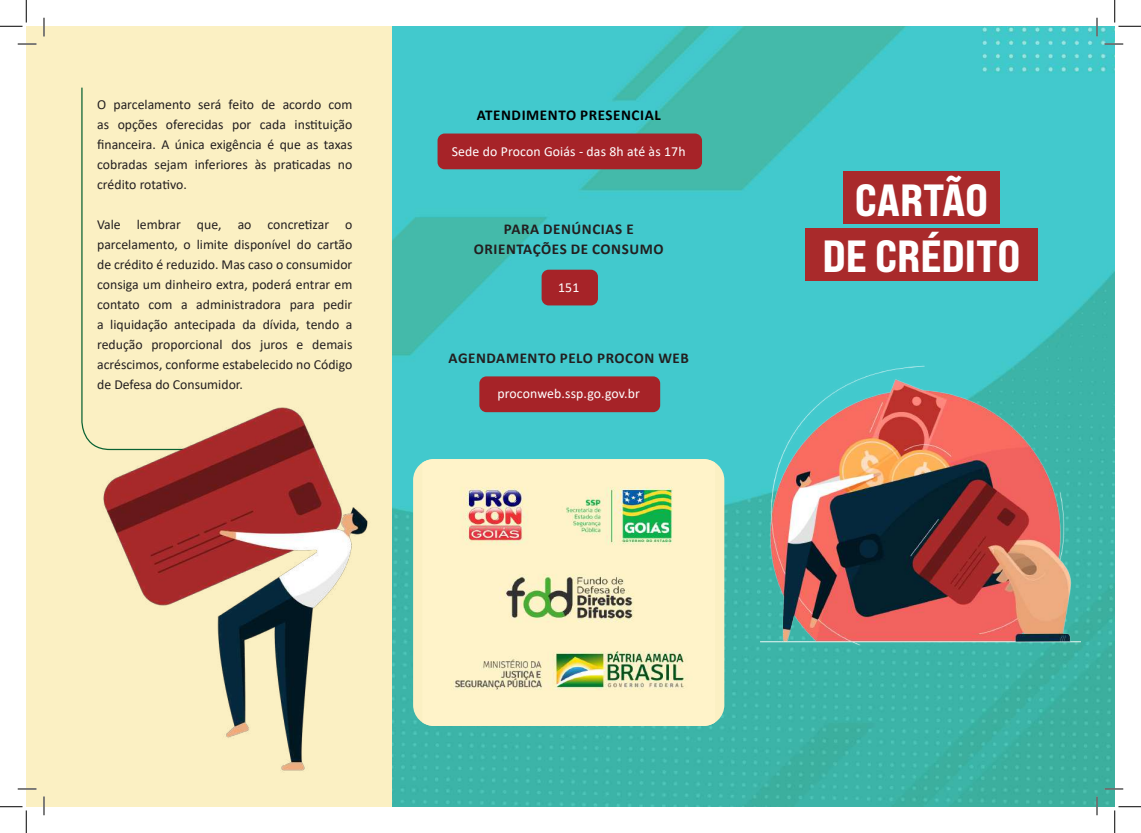
<style>
.page{position:relative;width:1141px;height:833px;background:#fff}
.page>*{position:absolute;margin:0;border:0;box-sizing:border-box;transform-origin:0 0}
.t1{font:45px/56.2px "Bebas Neue Pro Exp Eb";color:#fff;text-align:center}
.t2{font:700 15px/20px "Calibri";letter-spacing:.04em;color:#231f20;text-align:center}
.t3{font:700 15px "Calibri";letter-spacing:.04em;color:#000001}
.t4{font:13.75px/20px "Calibri";color:#231f20;text-align:justify}
.t5{font:13.75px "Calibri";letter-spacing:.01em;color:#fff}
</style>
<div class="page">
<img style="left:391px;top:26px;width:723px;height:780px">
<div style="left:479px;top:376px;width:181px;height:36px;background:#a62328;border-radius:7px"></div>
<div style="left:437px;top:133px;width:265px;height:36px;background:#a62328;border-radius:7px"></div>
<div style="left:541px;top:269px;width:57px;height:36px;background:#a62328;border-radius:7px"></div>
<div style="left:26px;top:26px;width:365px;height:780px;background:#fbf0c3"></div>
<img style="left:760px;top:353px;width:320px;height:304px">
<div style="left:843px;top:172px;width:156px;height:52px;background:#a92a2b"></div>
<div style="left:805px;top:228px;width:232px;height:52px;background:#a92a2b"></div>
<svg style="left:81px;top:87px;width:2px;height:272px"></svg>
<img style="left:81px;top:359px;width:326px;height:447px">
<div style="left:413px;top:459px;width:311px;height:266px;background:#fbf0c3;border-radius:21px"></div>
<img style="left:422px;top:459px;width:293px;height:266px">
<svg style="left:18px;top:43px;width:18px;height:2px"></svg>
<svg style="left:1104px;top:43px;width:19px;height:2px"></svg>
<svg style="left:18px;top:788px;width:18px;height:1px"></svg>
<svg style="left:1104px;top:787px;width:19px;height:2px"></svg>
<svg style="left:43px;top:18px;width:2px;height:18px"></svg>
<svg style="left:43px;top:796px;width:2px;height:18px"></svg>
<svg style="left:1096px;top:18px;width:1px;height:18px"></svg>
<svg style="left:1096px;top:796px;width:1px;height:18px"></svg>
<svg style="left:0;top:0;width:27px;height:27px"></svg>
<svg style="left:0;top:806px;width:27px;height:26px"></svg>
<svg style="left:1114px;top:0;width:26px;height:27px"></svg>
<svg style="left:1114px;top:806px;width:26px;height:26px"></svg>
<p class="t4" style="left:97px;top:94px;width:257px">O parcelamento será feito de acordo com as opções oferecidas por cada instituição financeira. A única exigência é que as taxas cobradas sejam inferiores às praticadas no crédito rotativo.</p>
<p class="t4" style="left:97px;top:214px;width:257px">Vale lembrar que, ao concretizar o parcelamento, o limite disponível do cartão de crédito é reduzido. Mas caso o consumidor consiga um dinheiro extra, poderá entrar em contato com a administradora para pedir a liquidação antecipada da dívida, tendo a redução proporcional dos juros e demais acréscimos, conforme estabelecido no Código de Defesa do Consumidor.</p>
<p class="t3" style="left:476px;top:104px;width:185px">ATENDIMENTO PRESENCIAL</p>
<p class="t5" style="left:452px;top:141px;width:235px">Sede do Procon Goiás - das 8h até às 17h</p>
<p class="t2" style="left:473px;top:219px;width:191px">PARA DENÚNCIAS E<br>ORIENTAÇÕES DE CONSUMO</p>
<p class="t5" style="left:558px;top:277px;width:23px">151</p>
<p class="t2" style="left:448px;top:347px;width:242px">AGENDAMENTO PELO PROCON WEB</p>
<p class="t5" style="left:497px;top:384px;width:144px">proconweb.ssp.go.gov.br</p>
<h1 class="t1" style="left:822px;top:171px;width:199px">CARTÃO<br>DE CRÉDITO</h1>
</div>
